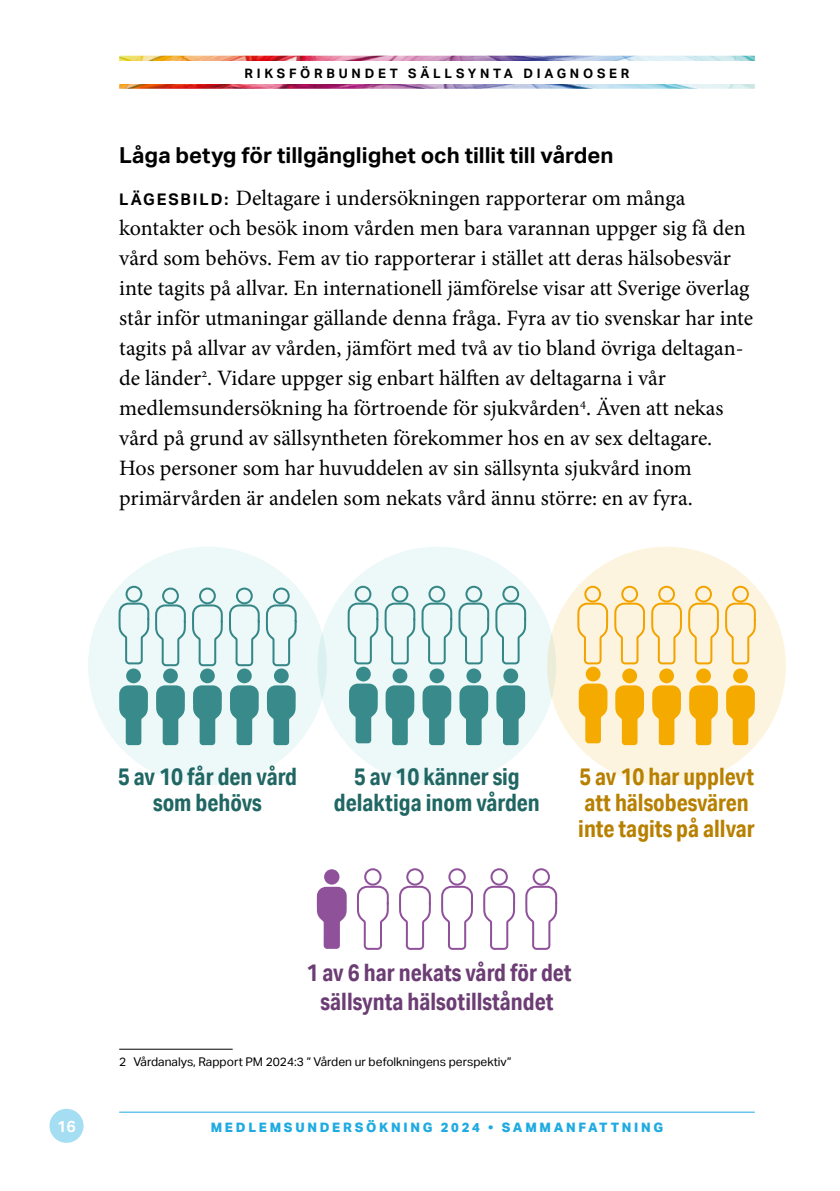
<style>
.page{position:relative;width:840px;height:1191px;background:#fff}
.page>*{position:absolute;margin:0;border:0;box-sizing:border-box;transform-origin:0 0}
.t1{font:700 24px/26px "Aktiv Grotesk Cd";color:#206663;text-align:center}
.t2{font:700 24px/26px "Aktiv Grotesk Cd";color:#b88000}
.t3{font:700 24px/28.8px "Aktiv Grotesk Cd";color:#6c3d74;text-align:center}
.t4{font:22px/30px "Minion Pro";color:#000}
.t5{font:700 22px "Aktiv Grotesk";color:#000}
.t6{font:700 16px "Aktiv Grotesk";color:#fff}
.t7{font:800 13px "Aktiv Grotesk";letter-spacing:.21em;color:#1fabe1}
.t8{font:700 13px "Aktiv Grotesk";letter-spacing:.29em;color:#000}
.t9{font:12px "Aktiv Grotesk";color:#000}
.s1{font-family:"Aktiv Grotesk";font-weight:700;font-size:16px}
</style>
<div class="page">
<hr style="left:119px;top:1048px;width:113px;height:1px;background:#000">
<svg style="left:525px;top:884px;width:33px;height:66px"></svg>
<div style="left:532px;top:868px;width:17px;height:17px;border:2px solid #90519b;border-radius:50%"></div>
<svg style="left:399px;top:884px;width:32px;height:66px"></svg>
<div style="left:406px;top:868px;width:17px;height:17px;border:2px solid #90519b;border-radius:50%"></div>
<svg style="left:441px;top:884px;width:32px;height:66px"></svg>
<div style="left:448px;top:868px;width:17px;height:17px;border:2px solid #90519b;border-radius:50%"></div>
<svg style="left:483px;top:884px;width:33px;height:66px"></svg>
<div style="left:490px;top:868px;width:17px;height:17px;border:2px solid #90519b;border-radius:50%"></div>
<svg style="left:316px;top:886px;width:30px;height:63px"></svg>
<div style="left:324px;top:869px;width:15px;height:15px;background:#90519b;border-radius:50%"></div>
<svg style="left:356px;top:884px;width:33px;height:66px"></svg>
<div style="left:364px;top:868px;width:17px;height:17px;border:2px solid #90519b;border-radius:50%"></div>
<div style="left:547px;top:546px;width:238px;height:239px;background:#fdf4e0;border-radius:50%"></div>
<div style="left:658px;top:586px;width:16px;height:16px;border:2px solid #f5aa00;border-radius:50%"></div>
<div style="left:621px;top:586px;width:16px;height:16px;border:2px solid #f5aa00;border-radius:50%"></div>
<div style="left:584px;top:586px;width:16px;height:16px;border:2px solid #f5aa00;border-radius:50%"></div>
<div style="left:694px;top:586px;width:17px;height:16px;border:2px solid #f5aa00;border-radius:50%"></div>
<svg style="left:577px;top:601px;width:179px;height:64px"></svg>
<div style="left:731px;top:586px;width:17px;height:16px;border:2px solid #f5aa00;border-radius:50%"></div>
<svg style="left:652px;top:685px;width:28px;height:60px"></svg>
<div style="left:659px;top:668px;width:14px;height:15px;background:#f5aa00;border-radius:50%"></div>
<svg style="left:615px;top:685px;width:28px;height:60px"></svg>
<div style="left:622px;top:668px;width:14px;height:15px;background:#f5aa00;border-radius:50%"></div>
<svg style="left:578px;top:683px;width:29px;height:60px"></svg>
<div style="left:585px;top:666px;width:15px;height:15px;background:#f5aa00;border-radius:50%"></div>
<svg style="left:689px;top:685px;width:28px;height:60px"></svg>
<div style="left:695px;top:668px;width:15px;height:15px;background:#f5aa00;border-radius:50%"></div>
<svg style="left:726px;top:685px;width:28px;height:60px"></svg>
<div style="left:732px;top:668px;width:15px;height:15px;background:#f5aa00;border-radius:50%"></div>
<div style="left:317px;top:546px;width:239px;height:239px;background:#edf8f8;border-radius:50%"></div>
<div style="left:428px;top:586px;width:17px;height:16px;border:2px solid #388b8a;border-radius:50%"></div>
<div style="left:391px;top:586px;width:17px;height:16px;border:2px solid #388b8a;border-radius:50%"></div>
<div style="left:354px;top:586px;width:17px;height:16px;border:2px solid #388b8a;border-radius:50%"></div>
<div style="left:465px;top:586px;width:17px;height:16px;border:2px solid #388b8a;border-radius:50%"></div>
<svg style="left:347px;top:601px;width:180px;height:64px"></svg>
<div style="left:502px;top:586px;width:17px;height:16px;border:2px solid #388b8a;border-radius:50%"></div>
<svg style="left:422px;top:685px;width:29px;height:60px"></svg>
<div style="left:429px;top:668px;width:15px;height:15px;background:#388b8a;border-radius:50%"></div>
<svg style="left:385px;top:685px;width:29px;height:60px"></svg>
<div style="left:392px;top:668px;width:15px;height:15px;background:#388b8a;border-radius:50%"></div>
<svg style="left:349px;top:683px;width:28px;height:60px"></svg>
<div style="left:356px;top:666px;width:14px;height:15px;background:#388b8a;border-radius:50%"></div>
<svg style="left:459px;top:685px;width:29px;height:60px"></svg>
<div style="left:466px;top:668px;width:15px;height:15px;background:#388b8a;border-radius:50%"></div>
<svg style="left:496px;top:685px;width:29px;height:60px"></svg>
<div style="left:503px;top:668px;width:15px;height:15px;background:#388b8a;border-radius:50%"></div>
<div style="left:88px;top:546px;width:238px;height:239px;background:#edf8f8;border-radius:50%"></div>
<svg style="left:193px;top:685px;width:29px;height:60px"></svg>
<div style="left:200px;top:668px;width:15px;height:15px;background:#388b8a;border-radius:50%"></div>
<svg style="left:156px;top:685px;width:29px;height:60px"></svg>
<div style="left:163px;top:668px;width:15px;height:15px;background:#388b8a;border-radius:50%"></div>
<svg style="left:119px;top:685px;width:29px;height:60px"></svg>
<div style="left:126px;top:668px;width:15px;height:15px;background:#388b8a;border-radius:50%"></div>
<svg style="left:230px;top:685px;width:29px;height:60px"></svg>
<div style="left:237px;top:668px;width:14px;height:15px;background:#388b8a;border-radius:50%"></div>
<svg style="left:267px;top:685px;width:28px;height:60px"></svg>
<div style="left:274px;top:668px;width:14px;height:15px;background:#388b8a;border-radius:50%"></div>
<div style="left:199px;top:587px;width:17px;height:17px;border:2px solid #388b8a;border-radius:50%"></div>
<div style="left:162px;top:587px;width:17px;height:17px;border:2px solid #388b8a;border-radius:50%"></div>
<div style="left:125px;top:586px;width:17px;height:16px;border:2px solid #388b8a;border-radius:50%"></div>
<div style="left:236px;top:587px;width:16px;height:17px;border:2px solid #388b8a;border-radius:50%"></div>
<svg style="left:118px;top:601px;width:179px;height:66px"></svg>
<div style="left:273px;top:587px;width:16px;height:17px;border:2px solid #388b8a;border-radius:50%"></div>
<div style="left:49px;top:1108px;width:34px;height:34px;background:#a5ddf3;border-radius:50%"></div>
<img style="left:119px;top:56px;width:635px;height:33px">
<div style="left:119px;top:61px;width:635px;height:23px;background:#fff"></div>
<hr style="left:119px;top:1111px;width:635px;height:1px;background:#1fabe1">
<p class="t8" style="left:244px;top:65px;width:386px">RIKSFÖRBUNDET SÄLLSYNTA DIAGNOSER</p>
<p class="t5" style="left:119px;top:142px;width:495px">Låga betyg för tillgänglighet och tillit till vården</p>
<p class="t4" style="left:119px;top:183px;width:635px"><span class="s1">LÄGESBILD:</span> Deltagare i undersökningen rapporterar om många kontakter och besök inom vården men bara varannan uppger sig få den vård som behövs. Fem av tio rapporterar i stället att deras hälsobesvär inte tagits på allvar. En internationell jämförelse visar att Sverige överlag står inför utmaningar gällande denna fråga. Fyra av tio svenskar har inte tagits på allvar av vården, jämfört med två av tio bland övriga deltagan&shy;de länder<sup>2</sup>. Vidare uppger sig enbart hälften av deltagarna i vår medlemsundersökning ha förtroende för sjukvården<sup>4</sup>. Även att nekas vård på grund av sällsyntheten förekommer hos en av sex deltagare.<br>Hos personer som har huvuddelen av sin sällsynta sjukvård inom primärvården är andelen som nekats vård ännu större: en av fyra.</p>
<p class="t1" style="left:118px;top:762px;width:181px">5 av 10 får den vård som behövs</p>
<p class="t1" style="left:334px;top:762px;width:207px">5 av 10 känner sig delaktiga inom vården</p>
<p class="t2" style="left:578px;top:762px;width:178px">5 av 10 har upplevt att hälsobesvären inte tagits på allvar</p>
<p class="t3" style="left:306px;top:958px;width:266px">1 av 6 har nekats vård för det sällsynta hälsotillståndet</p>
<p class="t9" style="left:119px;top:1055px;width:394px">2 Vårdanalys, Rapport PM 2024:3 ” Vården ur befolkningens perspektiv”</p>
<p class="t6" style="left:57px;top:1116px;width:20px">16</p>
<p class="t7" style="left:211px;top:1118px;width:454px">MEDLEMSUNDERSÖKNING 2024 • SAMMANFATTNING</p>
</div>
